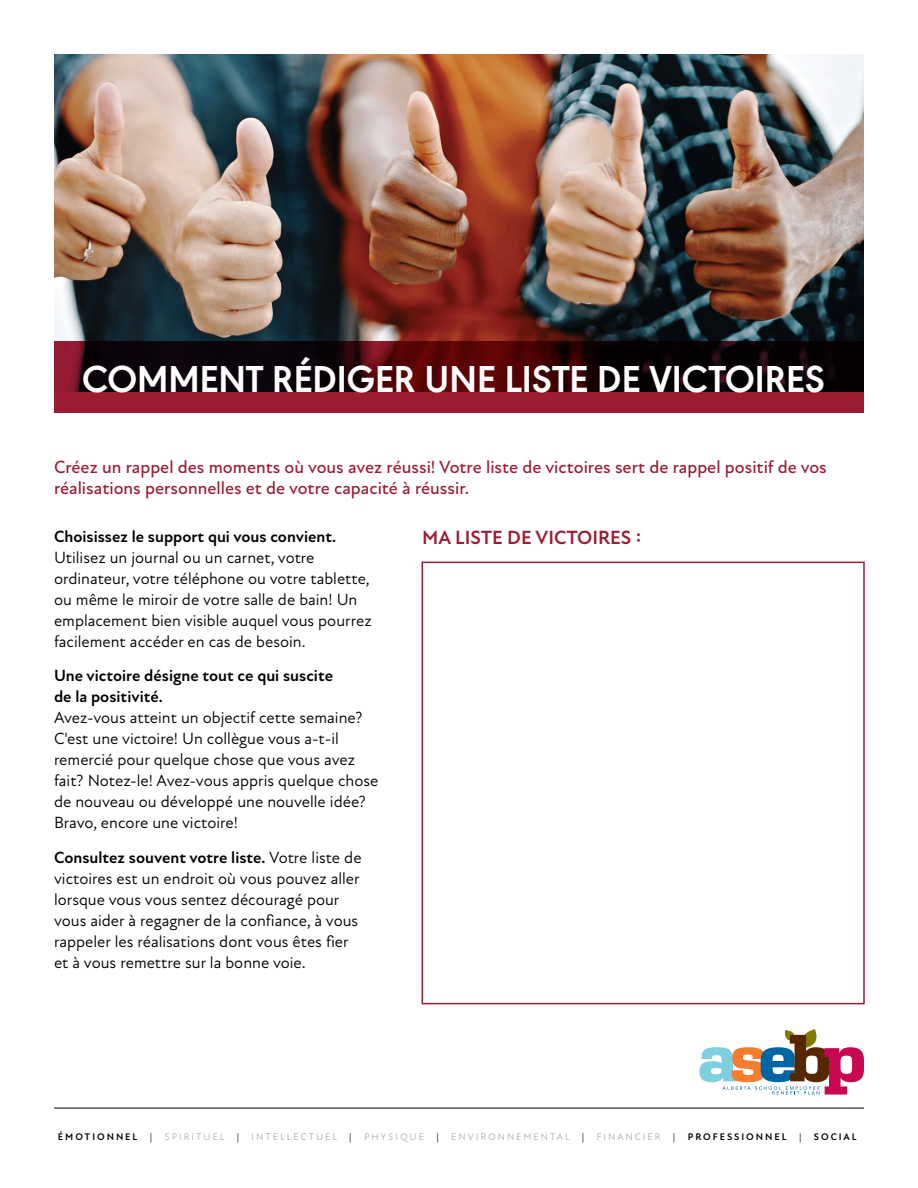
<style>
.page{position:relative;width:918px;height:1188px;background:#fff}
.page>*{position:absolute;margin:0;border:0;box-sizing:border-box;transform-origin:0 0}
.t1{font:700 39px "URW Geometric";color:#fff}
.t2{font:700 19.5px "Atten New";color:#9c1d33}
.t3{font:500 18px/21px "Atten New";color:#9c1d33}
.t4{font:16.5px/21px "Atten New";color:#000}
.t5{font:700 16.5px/21px "Atten New";color:#000}
.t6{font:9.75px "Atten New";letter-spacing:.2em;color:#a7a9ac}
.t7{font:700 9.75px "Atten New";letter-spacing:.2em;color:#000}
.t8{font:9.75px "Atten New";color:#000}
.s1{font-weight:700}
.s2{color:#000}
</style>
<div class="page">
<img style="left:54px;top:54px;width:810px;height:287px">
<hr style="left:54px;top:1108px;width:810px;height:1px;background:#000">
<svg style="left:54px;top:341px;width:810px;height:72px;background:#460b15"></svg>
<div style="left:422px;top:562px;width:443px;height:442px;border:2px solid #9c1d33"></div>
<svg style="left:699px;top:1029px;width:165px;height:66px"></svg>
<h1 class="t1" style="left:82px;top:349px;width:745px">COMMENT RÉDIGER UNE LISTE DE VICTOIRES</h1>
<p class="t3" style="left:54px;top:457px;width:774px">Créez un rappel des moments où vous avez réussi! Votre liste de victoires sert de rappel positif de vos réalisations personnelles et de votre capacité à réussir.</p>
<p class="t5" style="left:54px;top:526px;width:284px">Choisissez le support qui vous convient.</p>
<p class="t4" style="left:54px;top:547px;width:319px">Utilisez un journal ou un carnet, votre ordinateur, votre téléphone ou votre tablette, ou même le miroir de votre salle de bain! Un emplacement bien visible auquel vous pourrez facilement accéder en cas de besoin.</p>
<p class="t5" style="left:54px;top:666px;width:281px">Une victoire désigne tout ce qui suscite de la positivité.</p>
<p class="t4" style="left:54px;top:708px;width:326px">Avez-vous atteint un objectif cette semaine?<br>C'est une victoire! Un collègue vous a-t-il remercié pour quelque chose que vous avez fait? Notez-le! Avez-vous appris quelque chose de nouveau ou développé une nouvelle idée?<br>Bravo, encore une victoire!</p>
<p class="t4" style="left:54px;top:847px;width:309px"><span class="s1">Consultez souvent votre liste.</span> Votre liste de victoires est un endroit où vous pouvez aller lorsque vous vous sentez découragé pour vous aider à regagner de la confiance, à vous rappeler les réalisations dont vous êtes fier et à vous remettre sur la bonne voie.</p>
<p class="t2" style="left:422px;top:526px;width:221px">MA LISTE DE VICTOIRES :</p>
<p class="t7" style="left:58px;top:1131px;width:81px">ÉMOTIONNEL</p>
<p class="t8" style="left:150px;top:1131px;width:4px">|</p>
<p class="t6" style="left:165px;top:1131px;width:76px">SPIRITUEL <span class="s2">|</span></p>
<p class="t6" style="left:252px;top:1131px;width:102px">INTELLECTUEL <span class="s2">|</span></p>
<p class="t6" style="left:364px;top:1131px;width:61px">PHYSIQUE</p>
<p class="t8" style="left:436px;top:1131px;width:4px">|</p>
<p class="t6" style="left:451px;top:1131px;width:135px">ENVIRONNEMENTAL <span class="s2">|</span></p>
<p class="t6" style="left:597px;top:1131px;width:65px">FINANCIER</p>
<p class="t8" style="left:673px;top:1131px;width:4px">|</p>
<p class="t7" style="left:688px;top:1131px;width:100px">PROFESSIONNEL</p>
<p class="t8" style="left:799px;top:1131px;width:4px">|</p>
<p class="t7" style="left:814px;top:1131px;width:44px">SOCIAL</p>
</div>
